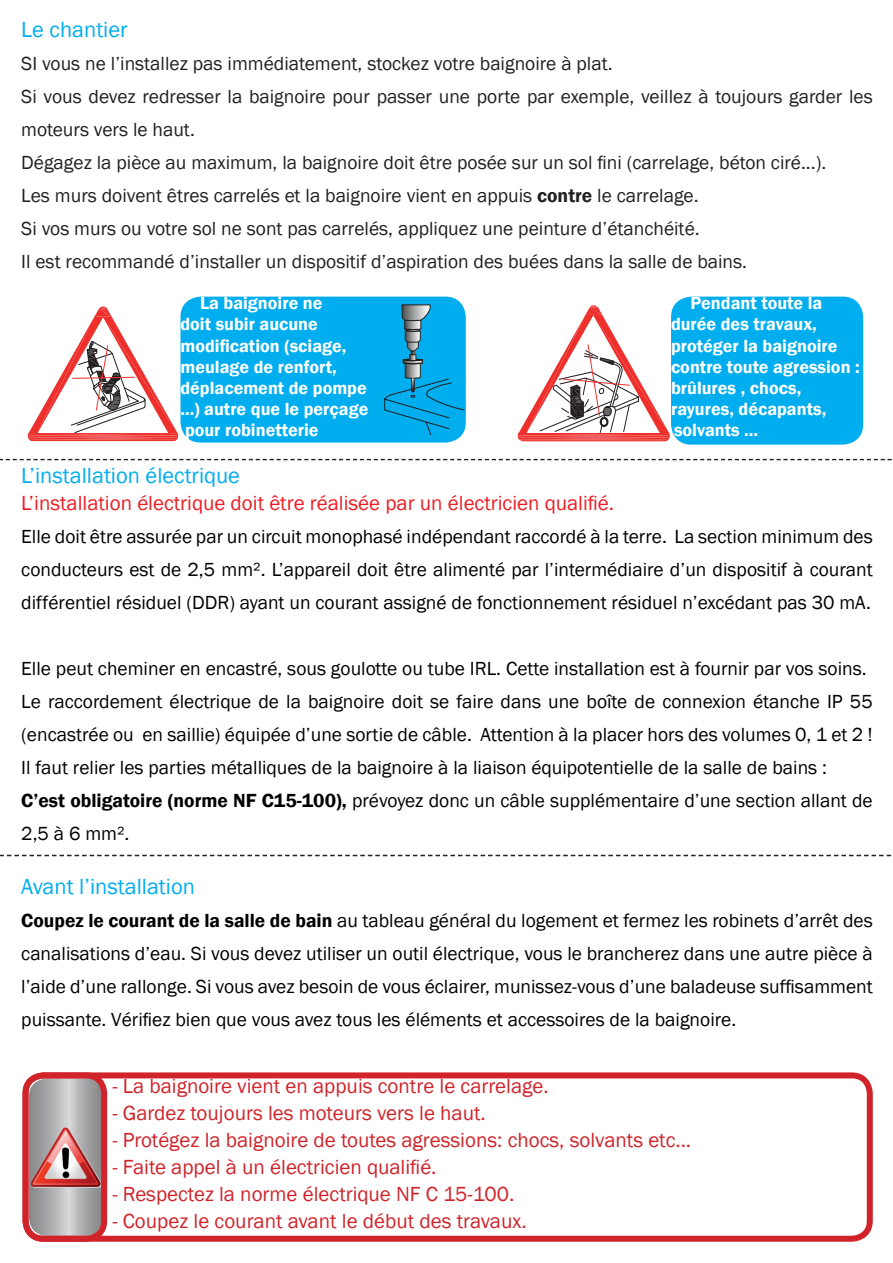
<style>
.page{position:relative;width:893px;height:1263px;background:#fff}
.page>*{position:absolute;margin:0;border:0;box-sizing:border-box;transform-origin:0 0}
.t1{font:22.5px "Franklin Gothic";color:#00aeef}
.t2{font:21px "Franklin Gothic";color:#d1232a}
.t3{font:21px "Franklin Gothic";color:#ee1d23}
.t4{font:19.5px/33px "Franklin Gothic";color:#000;text-align:justify}
.t5{font:19.5px/33px "Franklin Gothic";color:#231f20}
.t6{font:600 18.15px/21.1px "Franklin Gothic";color:#fff}
.s1{font-weight:600}
</style>
<div class="page">
<svg style="left:29px;top:1078px;width:77px;height:158px;background:#acacad"></svg>
<img style="left:30px;top:1127px;width:70px;height:60px">
<div style="left:23px;top:1072px;width:850px;height:170px;border:6px solid #d1232a;border-radius:18px"></div>
<div style="left:23px;top:1072px;width:84px;height:170px;border:6px solid #d1232a;border-radius:18px"></div>
<svg style="left:0;top:459px;width:892px;height:1px"></svg>
<svg style="left:0;top:855px;width:891px;height:1px"></svg>
<svg style="left:518px;top:305px;width:152px;height:136px"></svg>
<div style="left:671px;top:297px;width:192px;height:148px;background:#00aeef;border-radius:20px"></div>
<div style="left:180px;top:297px;width:286px;height:146px;background:#00aeef;border-radius:20px"></div>
<svg style="left:28px;top:307px;width:150px;height:134px"></svg>
<svg style="left:384px;top:305px;width:81px;height:129px"></svg>
<p class="t1" style="left:21px;top:16px;width:108px">Le chantier</p>
<p class="t5" style="left:21px;top:47px;width:853px">SI vous ne l’installez pas immédiatement, stockez votre baignoire à plat.<br>Si vous devez redresser la baignoire pour passer une porte par exemple, veillez à toujours garder les moteurs vers le haut.<br>Dégagez la pièce au maximum, la baignoire doit être posée sur un sol fini (carrelage, béton ciré...).<br>Les murs doivent êtres carrelés et la baignoire vient en appuis <span class="s1">contre</span> le carrelage.<br>Si vos murs ou votre sol ne sont pas carrelés, appliquez une peinture d’étanchéité.<br>Il est recommandé d’installer un dispositif d’aspiration des buées dans la salle de bains.</p>
<p class="t6" style="left:180px;top:293px;width:189px;text-indent:20px">La baignoire ne<br>doit subir aucune modification (sciage, meulage de renfort, déplacement de pompe ...) autre que le perçage pour robinetterie</p>
<p class="t6" style="left:671px;top:293px;width:190px;text-indent:20px">Pendant toute la durée des travaux, protéger la baignoire contre toute agression : brûlures , chocs, rayures, décapants, solvants ...</p>
<p class="t1" style="left:21px;top:461px;width:220px">L’installation électrique</p>
<p class="t3" style="left:21px;top:489px;width:594px">L’installation électrique doit être réalisée par un électricien qualifié.</p>
<p class="t4" style="left:21px;top:520px;width:853px">Elle doit être assurée par un circuit monophasé indépendant raccordé à la terre. La section minimum des conducteurs est de 2,5 mm². L’appareil doit être alimenté par l’intermédiaire d’un dispositif à courant différentiel résiduel (DDR) ayant un courant assigné de fonctionnement résiduel n’excédant pas 30 mA.</p>
<p class="t4" style="left:21px;top:652px;width:853px;text-align:left">Elle peut cheminer en encastré, sous goulotte ou tube IRL. Cette installation est à fournir par vos soins.<br>Le raccordement électrique de la baignoire doit se faire dans une boîte de connexion étanche IP 55 (encastrée ou en saillie) équipée d’une sortie de câble. Attention à la placer hors des volumes 0, 1 et 2 !<br>Il faut relier les parties métalliques de la baignoire à la liaison équipotentielle de la salle de bains :<br><span class="s1">C’est obligatoire (norme NF C15-100),</span> prévoyez donc un câble supplémentaire d’une section allant de 2,5 à 6 mm².</p>
<p class="t1" style="left:21px;top:872px;width:175px">Avant l’installation</p>
<p class="t4" style="left:21px;top:904px;width:853px"><span class="s1">Coupez le courant de la salle de bain</span> au tableau général du logement et fermez les robinets d’arrêt des canalisations d’eau. Si vous devez utiliser un outil électrique, vous le brancherez dans une autre pièce à l’aide d’une rallonge. Si vous avez besoin de vous éclairer, munissez-vous d’une baladeuse suffisamment puissante. Vérifiez bien que vous avez tous les éléments et accessoires de la baignoire.</p>
<p class="t2" style="left:112px;top:1073px;width:438px">- La baignoire vient en appuis contre le carrelage.</p>
<p class="t2" style="left:112px;top:1100px;width:375px">- Gardez toujours les moteurs vers le haut.</p>
<p class="t2" style="left:112px;top:1127px;width:580px">- Protégez la baignoire de toutes agressions: chocs, solvants etc...</p>
<p class="t2" style="left:112px;top:1154px;width:326px">- Faite appel à un électricien qualifié.</p>
<p class="t2" style="left:112px;top:1181px;width:403px">- Respectez la norme électrique NF C 15-100.</p>
<p class="t2" style="left:112px;top:1208px;width:416px">- Coupez le courant avant le début des travaux.</p>
</div>
